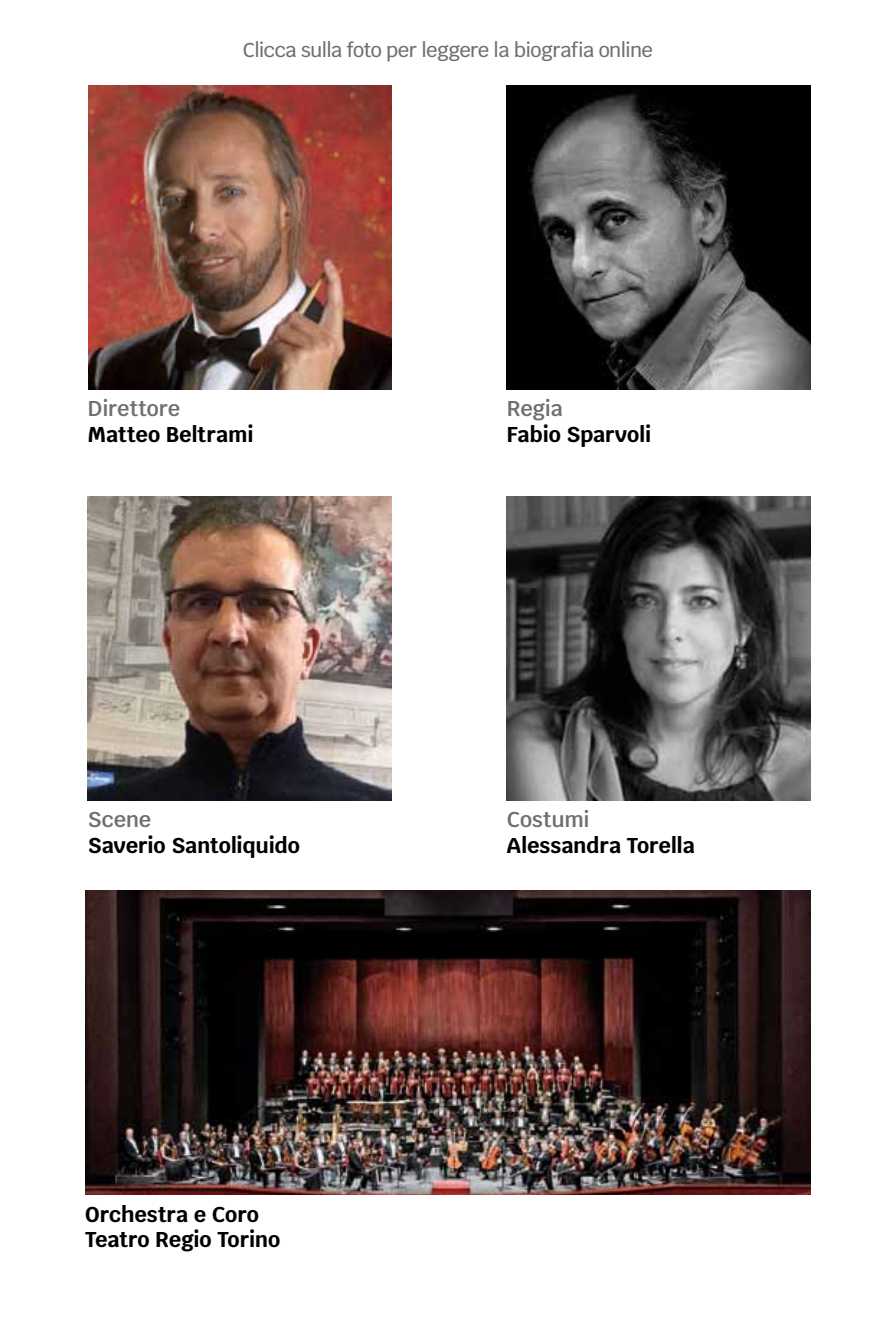
<style>
.page{position:relative;width:896px;height:1333px;background:#fff}
.page>*{position:absolute;margin:0;border:0;box-sizing:border-box;transform-origin:0 0}
.t1{font:700 21.4px/25.8px "Krub";color:#000}
.t2{font:600 21.4px "Krub";letter-spacing:-.005em;color:#706f6f}
.t3{font:500 20px "Krub";letter-spacing:-.03em;color:#706f6f}
</style>
<div class="page">
<img style="left:88px;top:85px;width:304px;height:304px">
<img style="left:507px;top:85px;width:304px;height:304px">
<img style="left:88px;top:496px;width:304px;height:304px">
<img style="left:507px;top:496px;width:304px;height:304px">
<img style="left:85px;top:890px;width:726px;height:304px">
<p class="t3" style="left:243px;top:39px;width:411px">Clicca sulla foto per leggere la biografia online</p>
<p class="t2" style="left:88px;top:396px;width:93px">Direttore</p>
<p class="t1" style="left:88px;top:421px;width:167px">Matteo Beltrami</p>
<p class="t2" style="left:88px;top:807px;width:65px">Scene</p>
<p class="t1" style="left:88px;top:832px;width:213px">Saverio Santoliquido</p>
<p class="t1" style="left:85px;top:1201px;width:197px">Orchestra e Coro<br>Teatro Regio Torino</p>
<p class="t2" style="left:507px;top:396px;width:57px">Regia</p>
<p class="t1" style="left:507px;top:421px;width:146px">Fabio Sparvoli</p>
<p class="t2" style="left:507px;top:807px;width:84px">Costumi</p>
<p class="t1" style="left:507px;top:832px;width:189px">Alessandra Torella</p>
</div>
